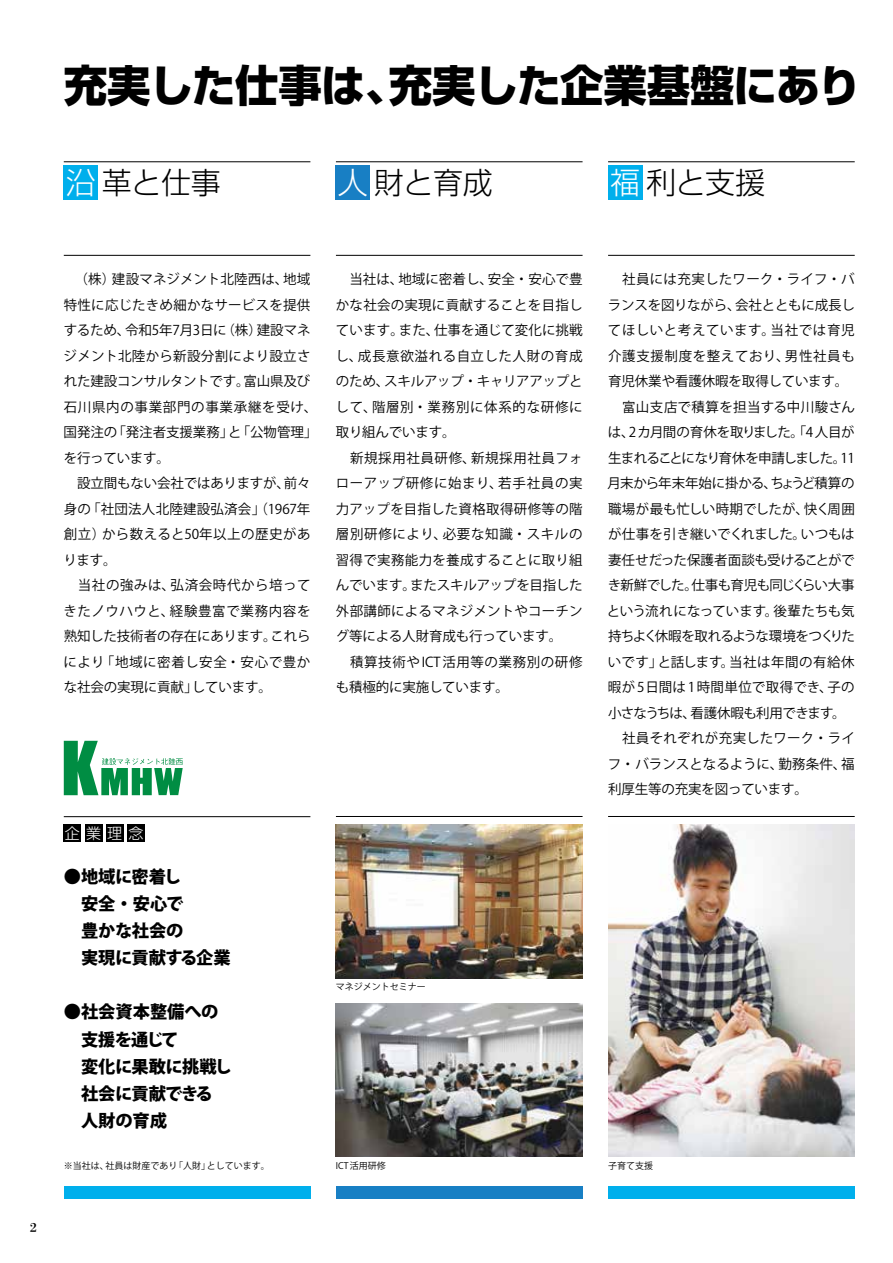
<style>
.page{position:relative;width:893px;height:1263px;background:#fff}
.page>*{position:absolute;margin:0;border:0;box-sizing:border-box;transform-origin:0 0}
.t1{font:800 43.5px "Shin Go Pro";letter-spacing:-.01em;color:#000}
.t2{font:300 30px "Shin Go Pro";letter-spacing:-.01em;color:#000}
.t3{font:800 17.25px/27.2px "Koz Go Pro";letter-spacing:-.015em;color:#000}
.t4{font:300 15px "Shin Go Pro";color:#fff}
.t5{font:13.5px/25.5px "Koz Go Pro";letter-spacing:.005em;color:#000}
.t6{font:12px "Shuei Shogo M Std H";color:#000}
.t7{font:9px "Koz Go Pro";color:#000}
.s1{color:#fff}
</style>
<div class="page">
<div style="left:608px;top:1186px;width:247px;height:13px;background:#00afec"></div>
<div style="left:336px;top:1186px;width:247px;height:13px;background:#187fc4"></div>
<div style="left:64px;top:1186px;width:246px;height:13px;background:#00afec"></div>
<div style="left:64px;top:166px;width:34px;height:34px;background:#00afec"></div>
<div style="left:336px;top:166px;width:34px;height:34px;background:#187fc4"></div>
<div style="left:608px;top:166px;width:34px;height:34px;background:#00afec"></div>
<hr style="left:64px;top:162px;width:246px;height:1px;background:#000">
<hr style="left:64px;top:255px;width:246px;height:1px;background:#000">
<hr style="left:336px;top:162px;width:247px;height:1px;background:#000">
<hr style="left:336px;top:255px;width:247px;height:1px;background:#000">
<hr style="left:608px;top:162px;width:247px;height:1px;background:#000">
<hr style="left:608px;top:255px;width:247px;height:1px;background:#000">
<hr style="left:64px;top:816px;width:246px;height:1px;background:#000">
<hr style="left:336px;top:816px;width:247px;height:1px;background:#000">
<hr style="left:608px;top:816px;width:247px;height:1px;background:#000">
<div style="left:128px;top:825px;width:17px;height:17px;background:#000"></div>
<div style="left:85px;top:825px;width:17px;height:17px;background:#000"></div>
<div style="left:64px;top:825px;width:17px;height:17px;background:#000"></div>
<div style="left:106px;top:825px;width:17px;height:17px;background:#000"></div>
<img style="left:608px;top:825px;width:247px;height:332px">
<img style="left:336px;top:825px;width:247px;height:153px">
<img style="left:336px;top:1003px;width:247px;height:154px">
<svg style="left:64px;top:741px;width:119px;height:54px"></svg>
<h1 class="t1" style="left:64px;top:51px;width:799px">充実した仕事は、充実した企業基盤にあり</h1>
<h2 class="t2" style="left:66px;top:158px;width:156px"><span class="s1">沿</span>革と仕事</h2>
<h2 class="t2" style="left:338px;top:158px;width:156px"><span class="s1">人</span>財と育成</h2>
<h2 class="t2" style="left:610px;top:158px;width:156px"><span class="s1">福</span>利と支援</h2>
<p class="t6" style="left:30px;top:1219px;width:9px">2</p>
<p class="t5" style="left:63px;top:267px;width:255px">　 （株）建設マネジメント北陸西は、地域特性に応じたきめ細かなサービスを提供するため、令和5年7月3日に（株）建設マネジメント北陸から新設分割により設立された建設コンサルタントです。富山県及び石川県内の事業部門の事業承継を受け、国発注の「発注者支援業務」と「公物管理」を行っています。<br>　設立間もない会社ではありますが、前々身の「社団法人北陸建設弘済会」（1967年創立）から数えると50年以上の歴史があります。<br>　当社の強みは、弘済会時代から培ってきたノウハウと、経験豊富で業務内容を熟知した技術者の存在にあります。これらにより「地域に密着し安全・安心で豊かな社会の実現に貢献」しています。</p>
<p class="t5" style="left:336px;top:267px;width:249px">　当社は、地域に密着し、安全・安心で豊かな社会の実現に貢献することを目指しています。また、仕事を通じて変化に挑戦し、成長意欲溢れる自立した人財の育成のため、スキルアップ・キャリアアップとして、階層別・業務別に体系的な研修に取り組んでいます。<br>　新規採用社員研修、新規採用社員フォローアップ研修に始まり、若手社員の実力アップを目指した資格取得研修等の階層別研修により、必要な知識・スキルの習得で実務能力を養成することに取り組んでいます。またスキルアップを目指した外部講師によるマネジメントやコーチング等による人財育成も行っています。<br>　積算技術やICT活用等の業務別の研修も積極的に実施しています。</p>
<p class="t5" style="left:607px;top:267px;width:250px">　社員には充実したワーク・ライフ・バランスを図りながら、会社とともに成長してほしいと考えています。当社では育児介護支援制度を整えており、男性社員も育児休業や看護休暇を取得しています。　富山支店で積算を担当する中川駿さんは、2カ月間の育休を取りました。「4 人目が生まれることになり育休を申請しました。11月末から年末年始に掛かる、ちょうど積算の職場が最も忙しい時期でしたが、快く周囲が仕事を引き継いでくれました。いつもは妻任せだった保護者面談も受けることができ新鮮でした。仕事も育児も同じくらい大事という流れになっています。後輩たちも気持ちよく休暇を取れるような環境をつくりたいです」と話します。当社は年間の有給休暇が5日間は1時間単位で取得でき、子の小さなうちは、看護休暇も利用できます。　社員それぞれが充実したワーク・ライフ・ バランスとなるように、勤務条件、福利厚生等の充実を図っています。</p>
<p class="t4" style="left:65px;top:821px;width:80px">企業理念</p>
<p class="t3" style="left:64px;top:864px;width:168px">●地域に密着し<br>　安全・安心で<br>　豊かな社会の<br>　実現に貢献する企業</p>
<p class="t3" style="left:64px;top:1000px;width:169px">●社会資本整備への　支援を通じて<br>　変化に果敢に挑戦し　社会に貢献できる　人財の育成</p>
<p class="t7" style="left:64px;top:1160px;width:207px">※当社は、社員は財産であり「人財」としています。</p>
<p class="t7" style="left:336px;top:1160px;width:51px">ICT 活用研修</p>
<p class="t7" style="left:608px;top:1160px;width:46px">子育て支援</p>
<p class="t7" style="left:336px;top:981px;width:92px">マネジメントセミナー</p>
</div>
